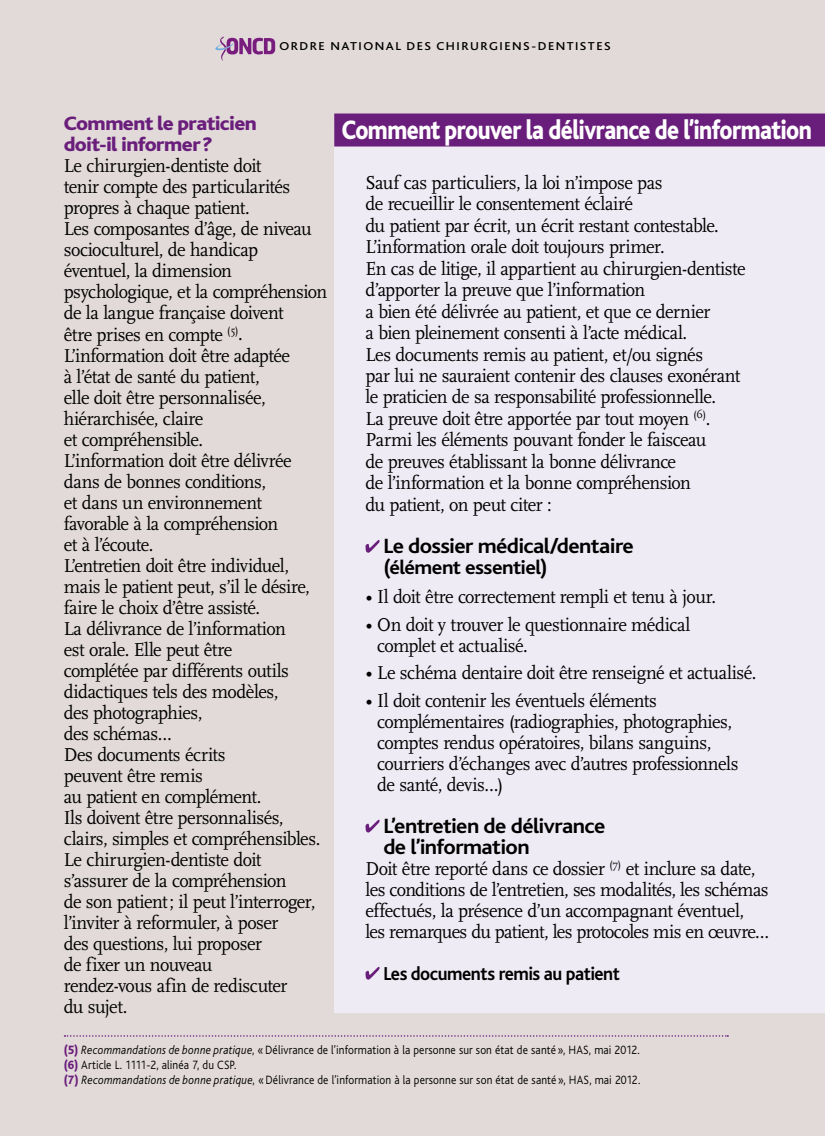
<style>
.page{position:relative;width:825px;height:1136px;background:#fff}
.page>*{position:absolute;margin:0;border:0;box-sizing:border-box;transform-origin:0 0}
.t1{font:800 27.9px "Bliss";letter-spacing:-.025em;color:#fff;scale:.83 1}
.t2{font:700 21.6px/21px "Bliss";letter-spacing:-.025em;color:#000;scale:1.06 1}
.t3{font:800 20.25px/21px "Bliss";letter-spacing:-.03em;color:#6a1e7b;scale:1.05 1}
.t4{font:700 20.25px "Bliss";letter-spacing:-.025em;color:#000;scale:1.06 1}
.t5{font:19.5px/21px "Scala";letter-spacing:-.03em;color:#000;scale:.95 1}
.t6{font:700 19.5px "Bliss";letter-spacing:-.025em;color:#000;scale:.95 1}
.t7{font:300 12.6px/15px "Bliss";letter-spacing:.01em;color:#000;scale:.9 1}
.t8{font:500 12px "Bliss";letter-spacing:.115em;color:#000;scale:1.1 1}
.s1{font-size:21px}
.s2{font-weight:800;color:#6a1e7b}
.s3{font-style:italic}
</style>
<div class="page">
<div style="left:0;top:0;width:825px;height:1135px;background:#e2dad9"></div>
<svg style="left:65px;top:1035px;width:663px;height:1px"></svg>
<svg style="left:215px;top:37px;width:60px;height:24px"></svg>
<div style="left:334px;top:121px;width:491px;height:891px;background:#efebf4"></div>
<div style="left:334px;top:113px;width:491px;height:33px;background:#6a1e7b"></div>
<svg style="left:365px;top:540px;width:14px;height:12px"></svg>
<svg style="left:365px;top:819px;width:14px;height:13px"></svg>
<svg style="left:365px;top:966px;width:14px;height:13px"></svg>
<p class="t8" style="left:279px;top:40px;width:303px">ORDRE NATIONAL DES CHIRURGIENS-DENTISTES</p>
<p class="t3" style="left:64px;top:114px;width:185px">Comment le praticien doit-il informer?</p>
<p class="t5" style="left:64px;top:156px;width:279px">Le chirurgien-dentiste doit<br>tenir compte des particularités propres à chaque patient.<br>Les composantes d’âge, de niveau socioculturel, de handicap éventuel, la dimension psychologique, et la compréhension de la langue française doivent<br>être prises en compte <sup>(5)</sup>.<br>L’information doit être adaptée<br>à l’état de santé du patient,<br>elle doit être personnalisée, hiérarchisée, claire<br>et compréhensible.<br>L’information doit être délivrée dans de bonnes conditions,<br>et dans un environnement favorable à la compréhension<br>et à l’écoute.<br>L’entretien doit être individuel, mais le patient peut, s’il le désire, faire le choix d’être assisté.<br>La délivrance de l’information<br>est orale. Elle peut être<br>complétée par différents outils didactiques tels des modèles,<br>des photographies,<br>des schémas…<br>Des documents écrits<br>peuvent être remis<br>au patient en complément.<br>Ils doivent être personnalisés, clairs, simples et compréhensibles.<br>Le chirurgien-dentiste doit s’assurer de la compréhension<br>de son patient; il peut l’interroger, l’inviter à reformuler, à poser<br>des questions, lui proposer<br>de fixer un nouveau<br>rendez-vous afin de rediscuter<br>du sujet.</p>
<p class="t1" style="left:342px;top:115px;width:568px">Comment prouver la délivrance de l’information</p>
<p class="t5" style="left:365px;top:172px;width:402px;line-height:21.5px">Sauf cas particuliers, la loi n’impose pas<br>de recueillir le consentement éclairé<br>du patient par écrit, un écrit restant contestable.<br>L’information orale doit toujours primer.<br>En cas de litige, il appartient au chirurgien-dentiste d’apporter la preuve que l’information<br>a bien été délivrée au patient, et que ce dernier<br>a bien pleinement consenti à l’acte médical.<br>Les documents remis au patient, et/ou signés<br>par lui ne sauraient contenir des clauses exonérant le praticien de sa responsabilité professionnelle.<br>La preuve doit être apportée par tout moyen <sup>(6)</sup>.<br>Parmi les éléments pouvant fonder le faisceau<br>de preuves établissant la bonne délivrance<br>de l’information et la bonne compréhension<br>du patient, on peut citer :</p>
<p class="t2" style="left:383px;top:535px;width:238px">Le dossier médical/dentaire</p>
<p class="t4" style="left:383px;top:556px;width:156px">(élément essentiel)</p>
<p class="t5" style="left:365px;top:586px;width:371px"><span class="s1">•</span> Il doit être correctement rempli et tenu à jour.</p>
<p class="t5" style="left:377px;top:614px;width:331px;text-indent:-12px"><span class="s1">•</span> On doit y trouver le questionnaire médical complet et actualisé.</p>
<p class="t5" style="left:365px;top:662px;width:413px"><span class="s1">•</span> Le schéma dentaire doit être renseigné et actualisé.</p>
<p class="t5" style="left:377px;top:690px;width:382px;text-indent:-12px"><span class="s1">•</span> Il doit contenir les éventuels éléments complémentaires (radiographies, photographies, comptes rendus opératoires, bilans sanguins, courriers d’échanges avec d’autres professionnels de santé, devis…)</p>
<p class="t2" style="left:383px;top:815px;width:211px">L’entretien de délivrance de l’information</p>
<p class="t5" style="left:365px;top:858px;width:426px">Doit être reporté dans ce dossier <sup>(7)</sup> et inclure sa date, les conditions de l’entretien, ses modalités, les schémas effectués, la présence d’un accompagnant éventuel,<br>les remarques du patient, les protocoles mis en œuvre…</p>
<p class="t6" style="left:383px;top:963px;width:250px">Les documents remis au patient</p>
<p class="t7" style="left:64px;top:1042px;width:642px"><span class="s2">(5)</span> <span class="s3">Recommandations de bonne pratique</span>, «Délivrance de l’information à la personne sur son état de santé», HAS, mai 2012. <span class="s2">(6)</span> Article L. 1111-2, alinéa 7, du CSP.<br><span class="s2">(7)</span> <span class="s3">Recommandations de bonne pratique</span>, «Délivrance de l’information à la personne sur son état de santé», HAS, mai 2012.</p>
</div>
